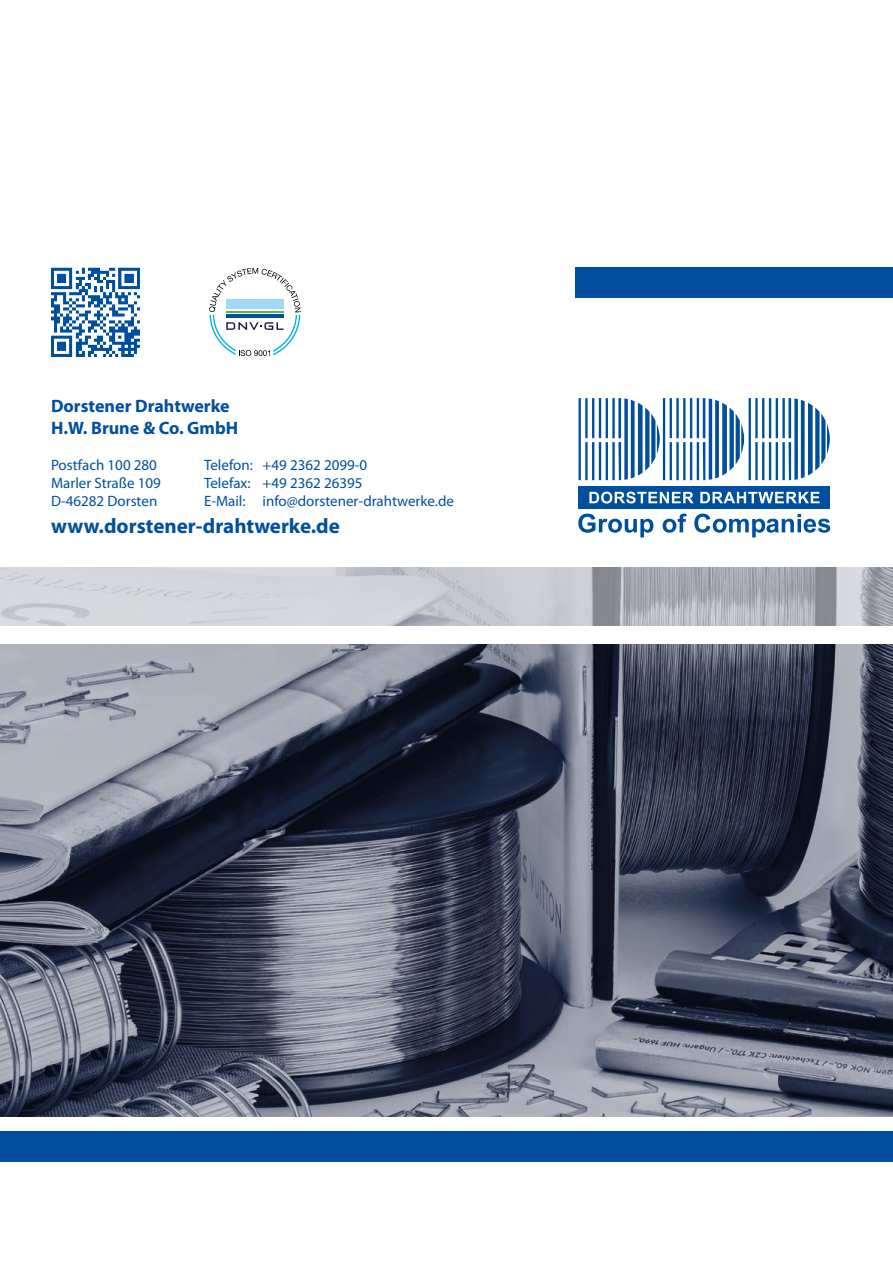
<style>
.page{position:relative;width:893px;height:1263px;background:#fff}
.page>*{position:absolute;margin:0;border:0;box-sizing:border-box;transform-origin:0 0}
.t1{font:700 21px "Myriad Pro";color:#004f9f}
.t2{font:700 18px/21.6px "Myriad Pro";color:#004f9f}
.t3{font:15px "Myriad Pro";color:#004f9f}
</style>
<div class="page">
<img style="left:0;top:644px;width:893px;height:472px">
<div style="left:0;top:1131px;width:893px;height:30px;background:#004f9f"></div>
<div style="left:575px;top:268px;width:318px;height:30px;background:#004f9f"></div>
<svg style="left:579px;top:398px;width:251px;height:82px"></svg>
<div style="left:578px;top:486px;width:252px;height:23px;background:#004f9f"></div>
<svg style="left:589px;top:492px;width:231px;height:11px"></svg>
<svg style="left:578px;top:514px;width:75px;height:23px"></svg>
<svg style="left:663px;top:514px;width:24px;height:19px"></svg>
<svg style="left:694px;top:514px;width:136px;height:23px"></svg>
<img style="left:51px;top:268px;width:88px;height:88px">
<img style="left:0;top:568px;width:893px;height:58px">
<svg style="left:209px;top:268px;width:92px;height:88px"></svg>
<p class="t2" style="left:51px;top:395px;width:189px">Dorstener Drahtwerke<br>H.W. Brune &amp; Co. GmbH</p>
<p class="t3" style="left:51px;top:455px;width:107px">Postfach 100 280</p>
<p class="t3" style="left:204px;top:455px;width:165px">Telefon: +49 2362 2099-0</p>
<p class="t3" style="left:51px;top:473px;width:111px">Marler Straße 109</p>
<p class="t3" style="left:204px;top:473px;width:160px">Telefax: +49 2362 26395</p>
<p class="t3" style="left:51px;top:491px;width:108px">D-46282 Dorsten</p>
<p class="t3" style="left:204px;top:491px;width:251px">E-Mail: info@dorstener-drahtwerke.de</p>
<h1 class="t1" style="left:51px;top:513px;width:290px">www.dorstener-drahtwerke.de</h1>
</div>
